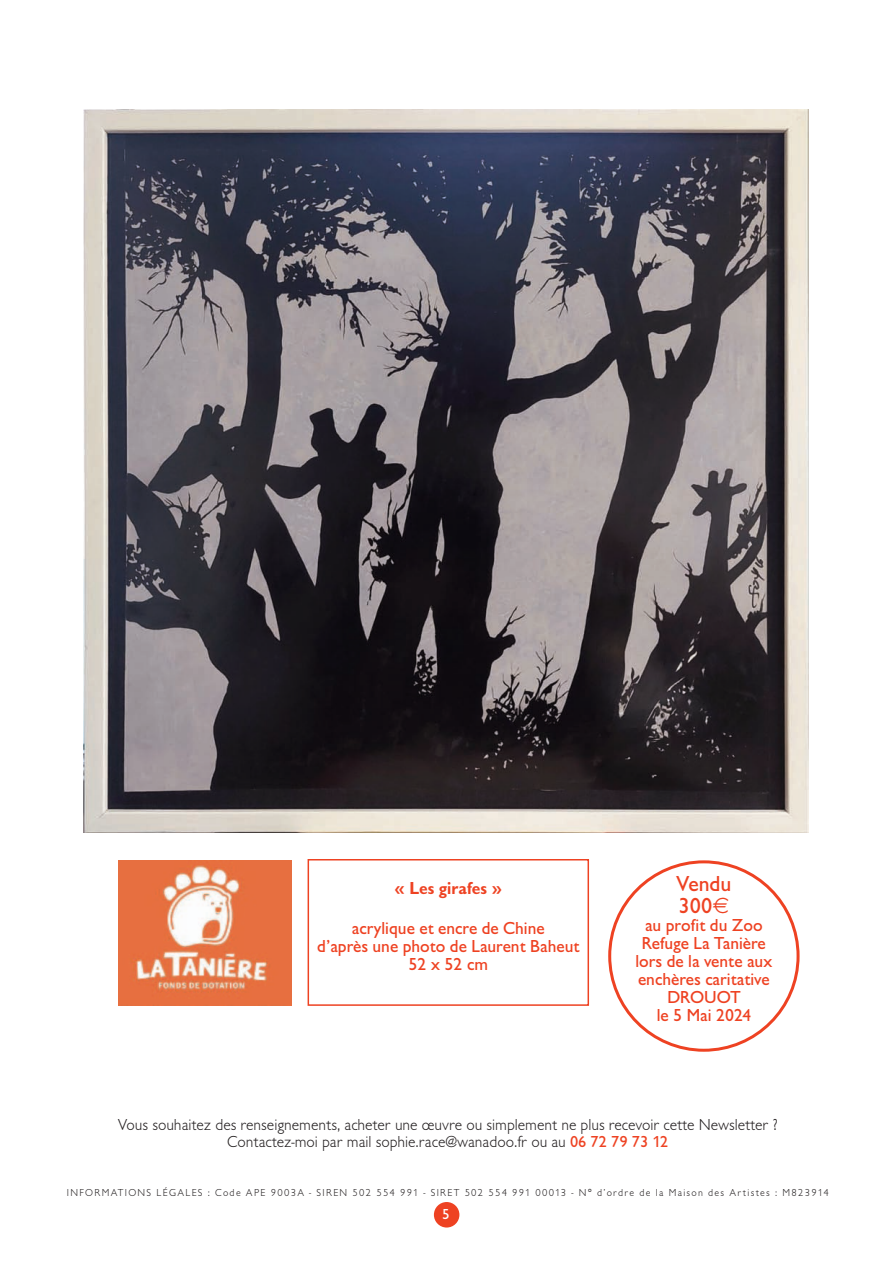
<style>
.page{position:relative;width:893px;height:1263px;background:#fff}
.page>*{position:absolute;margin:0;border:0;box-sizing:border-box;transform-origin:0 0}
.t1{font:500 22.5px/22.5px "Giltus T";color:#ee4222}
.t2{font:500 18px/18px "Giltus T";color:#ee4222;text-align:center}
.t3{font:700 18px "Giltus T";color:#ee4222}
.t4{font:300 16.5px/16.5px "Giltus T";color:#231f20;text-align:center}
.t5{font:500 15px "Giltus T";color:#fff}
.t6{font:300 10.5px "Giltus T";letter-spacing:.125em;color:#231f20}
.s1{font-weight:500;color:#ee4222}
</style>
<div class="page">
<div style="left:434px;top:1202px;width:25px;height:25px;background:#ee4222;border-radius:50%"></div>
<img style="left:83px;top:109px;width:725px;height:723px">
<div style="left:308px;top:859px;width:281px;height:147px;border:2px solid #ee4222"></div>
<img style="left:118px;top:860px;width:173px;height:145px">
<svg style="left:608px;top:860px;width:192px;height:192px"></svg>
<p class="t3" style="left:394px;top:877px;width:109px">« Les girafes »</p>
<p class="t2" style="left:317px;top:918px;width:264px">acrylique et encre de Chine<br>d’après une photo de Laurent Baheut<br>52 x 52 cm</p>
<h1 class="t1" style="left:676px;top:872px;width:57px">Vendu<br>300</h1>
<p class="t2" style="left:635px;top:916px;width:138px">au profit du Zoo<br>Refuge La Tanière lors de la vente aux enchères caritative<br>DROUOT<br>le 5 Mai 2024</p>
<p class="t4" style="left:118px;top:1116px;width:661px">Vous souhaitez des renseignements, acheter une œuvre ou simplement ne plus recevoir cette Newsletter ?<br>Contactez-moi par mail sophie.race@wanadoo.fr ou au <span class="s1">06 72 79 73 12</span></p>
<p class="t6" style="left:67px;top:1186px;width:764px">INFORMATIONS LÉGALES : Code APE 9003A - SIREN 502 554 991 - SIRET 502 554 991 00013 - N° d’ordre de la Maison des Artistes : M823914</p>
<p class="t5" style="left:442px;top:1205px;width:9px">5</p>
</div>
